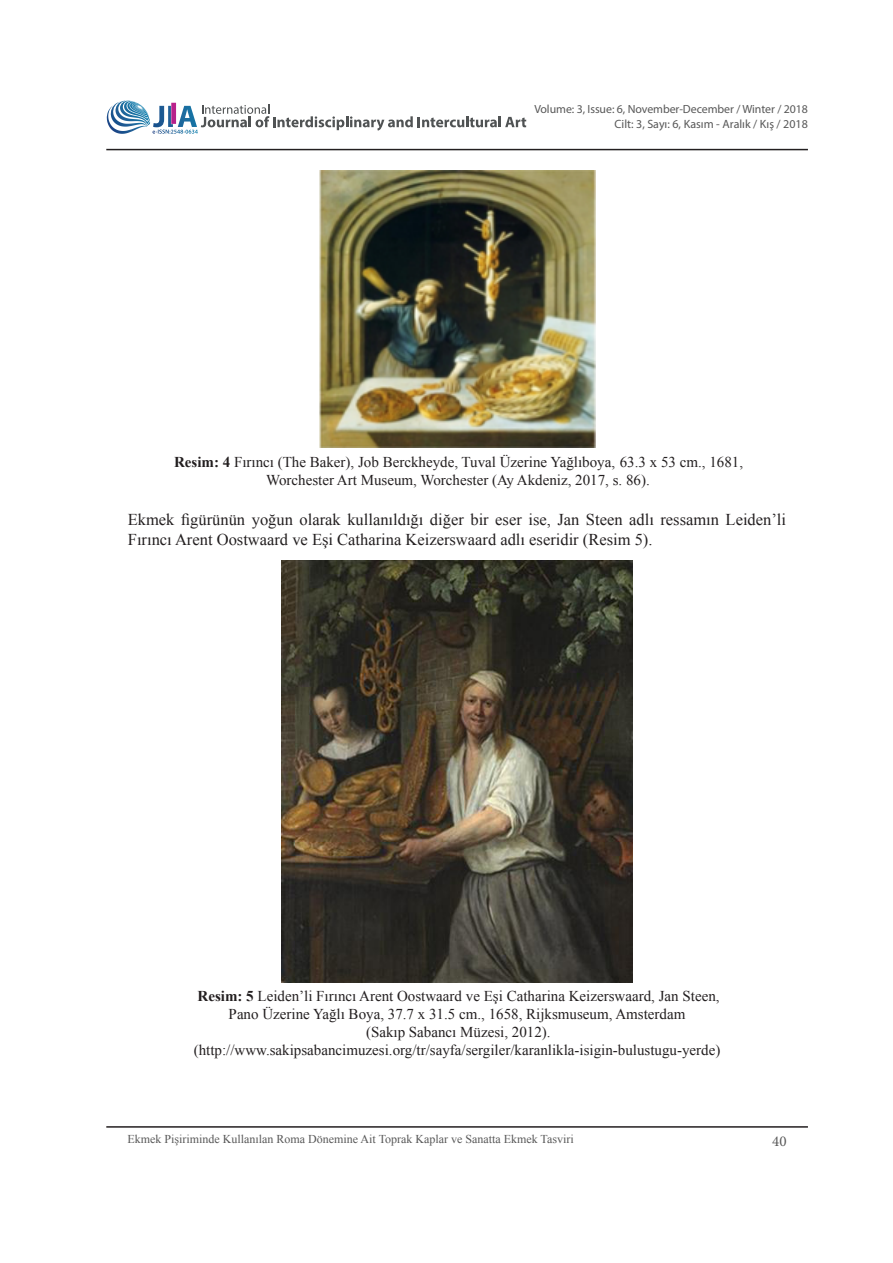
<style>
.page{position:relative;width:893px;height:1263px;background:#fff}
.page>*{position:absolute;margin:0;border:0;box-sizing:border-box;transform-origin:0 0}
.t1{font:16.5px/19.8px "Times New Roman";color:#231f20}
.t2{font:15px "Times New Roman";color:#231f20}
.t3{font:15px "Minion Pro";color:#585858}
.t4{font:12px "Times New Roman";color:#585858}
.t5{font:12px "Myriad Pro";color:#585858}
.t6{font:11.85px "Myriad Pro";letter-spacing:-.005em;color:#585858}
.s1{font-weight:700}
</style>
<div class="page">
<hr style="left:106px;top:1126px;width:702px;height:2px;background:#231f20">
<hr style="left:106px;top:149px;width:702px;height:1px;background:#231f20">
<svg style="left:106px;top:100px;width:420px;height:34px"></svg>
<img style="left:319px;top:170px;width:277px;height:278px">
<img style="left:282px;top:560px;width:351px;height:423px">
<p class="t6" style="left:534px;top:102px;width:275px">Volume: 3, Issue: 6, November-December / Winter / 2018</p>
<p class="t5" style="left:615px;top:116px;width:195px">Cilt: 3, Sayı: 6, Kasım - Aralık / Kış / 2018</p>
<p class="t2" style="left:174px;top:452px;width:571px"><span class="s1">Resim: 4</span> Fırıncı (The Baker), Job Berckheyde, Tuval Üzerine Yağlıboya, 63.3 x 53 cm., 1681,</p>
<p class="t2" style="left:266px;top:470px;width:385px">Worchester Art Museum, Worchester (Ay Akdeniz, 2017, s. 86).</p>
<p class="t1" style="left:128px;top:509px;width:660px">Ekmek figürünün yoğun olarak kullanıldığı diğer bir eser ise, Jan Steen adlı ressamın Leiden’li<br>Fırıncı Arent Oostwaard ve Eşi Catharina Keizerswaard adlı eseridir (Resim 5).</p>
<p class="t2" style="left:198px;top:986px;width:523px"><span class="s1">Resim: 5</span> Leiden’li Fırıncı Arent Oostwaard ve Eşi Catharina Keizerswaard, Jan Steen,</p>
<p class="t2" style="left:229px;top:1004px;width:458px">Pano Üzerine Yağlı Boya, 37.7 x 31.5 cm., 1658, Rijksmuseum, Amsterdam</p>
<p class="t2" style="left:366px;top:1022px;width:186px">(Sakıp Sabancı Müzesi, 2012).</p>
<p class="t2" style="left:194px;top:1040px;width:528px">(http://www.sakipsabancimuzesi.org/tr/sayfa/sergiler/karanlikla-isigin-bulustugu-yerde)</p>
<p class="t4" style="left:128px;top:1131px;width:448px">Ekmek Pişiriminde Kullanılan Roma Dönemine Ait Toprak Kaplar ve Sanatta Ekmek Tasviri</p>
<p class="t3" style="left:772px;top:1131px;width:16px">40</p>
</div>
